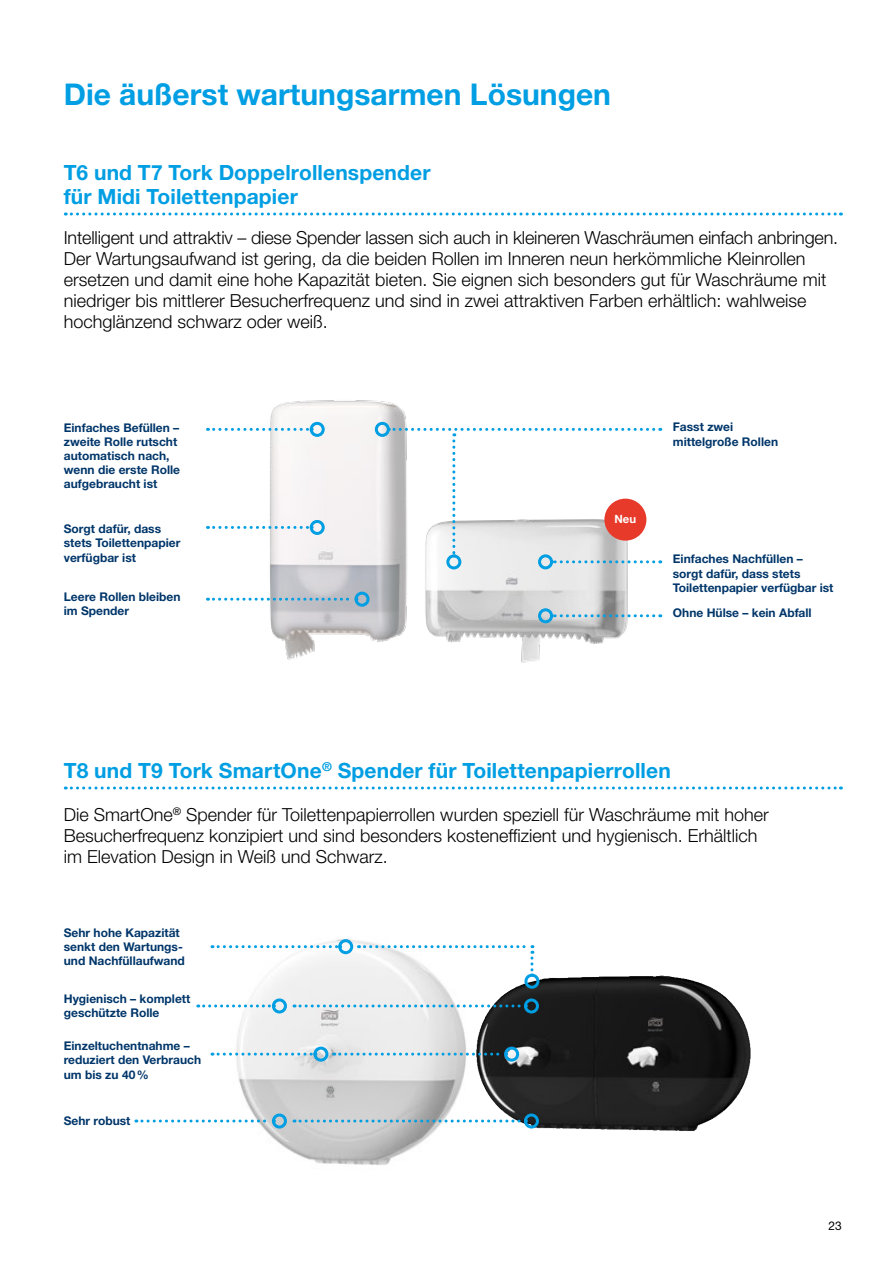
<style>
.page{position:relative;width:893px;height:1263px;background:#fff}
.page>*{position:absolute;margin:0;border:0;box-sizing:border-box;transform-origin:0 0}
.t1{font:700 30px "Helvetica Neue LT Std";color:#009ee3}
.t2{font:700 21px/24px "Helvetica Neue LT Std";letter-spacing:.005em;color:#009ee3}
.t3{font:300 18px/21px "Helvetica Neue LT Std";color:#000}
.t4{font:700 12px/14.2px "Helvetica Neue LT Std";color:#00366a}
.t5{font:12px "Helvetica Neue LT Std";color:#000}
.t6{font:700 11.4px "Helvetica Neue LT Std";color:#fff}
</style>
<div class="page">
<img style="left:425px;top:427px;width:238px;height:236px">
<img style="left:216px;top:939px;width:260px;height:226px">
<img style="left:476px;top:975px;width:184px;height:155px">
<img style="left:261px;top:400px;width:158px;height:260px">
<svg style="left:214px;top:428px;width:96px;height:3px"></svg>
<div style="left:310px;top:422px;width:15px;height:15px;border:3px solid #009ee3;border-radius:50%"></div>
<svg style="left:214px;top:526px;width:96px;height:3px"></svg>
<div style="left:310px;top:520px;width:15px;height:15px;border:3px solid #009ee3;border-radius:50%"></div>
<svg style="left:207px;top:598px;width:147px;height:3px"></svg>
<div style="left:354px;top:592px;width:15px;height:15px;border:3px solid #009ee3;border-radius:50%"></div>
<svg style="left:553px;top:614px;width:101px;height:3px"></svg>
<div style="left:538px;top:608px;width:15px;height:15px;border:3px solid #009ee3;border-radius:50%"></div>
<div style="left:538px;top:554px;width:15px;height:15px;border:3px solid #009ee3;border-radius:50%"></div>
<div style="left:375px;top:422px;width:15px;height:15px;border:3px solid #009ee3;border-radius:50%"></div>
<svg style="left:388px;top:428px;width:266px;height:135px"></svg>
<div style="left:446px;top:554px;width:15px;height:15px;border:3px solid #009ee3;border-radius:50%"></div>
<svg style="left:212px;top:945px;width:126px;height:3px"></svg>
<div style="left:338px;top:939px;width:15px;height:15px;border:3px solid #009ee3;border-radius:50%"></div>
<svg style="left:212px;top:1052px;width:101px;height:3px"></svg>
<div style="left:313px;top:1046px;width:15px;height:15px;border:3px solid #009ee3;border-radius:50%"></div>
<svg style="left:334px;top:1052px;width:170px;height:3px"></svg>
<div style="left:504px;top:1046px;width:15px;height:15px;border:3px solid #009ee3;border-radius:50%"></div>
<svg style="left:136px;top:1119px;width:136px;height:3px"></svg>
<div style="left:272px;top:1113px;width:15px;height:15px;border:3px solid #009ee3;border-radius:50%"></div>
<svg style="left:294px;top:1119px;width:230px;height:3px"></svg>
<div style="left:524px;top:1113px;width:15px;height:15px;border:3px solid #009ee3;border-radius:50%"></div>
<svg style="left:358px;top:945px;width:175px;height:32px"></svg>
<div style="left:524px;top:974px;width:15px;height:15px;border:3px solid #009ee3;border-radius:50%"></div>
<svg style="left:198px;top:1004px;width:74px;height:3px"></svg>
<div style="left:272px;top:998px;width:15px;height:15px;border:3px solid #009ee3;border-radius:50%"></div>
<svg style="left:294px;top:1004px;width:230px;height:3px"></svg>
<div style="left:524px;top:998px;width:15px;height:15px;border:3px solid #009ee3;border-radius:50%"></div>
<svg style="left:65px;top:212px;width:776px;height:3px"></svg>
<svg style="left:65px;top:786px;width:776px;height:3px"></svg>
<div style="left:604px;top:499px;width:42px;height:42px;background:#e73a2a;border-radius:50%"></div>
<h1 class="t1" style="left:64px;top:76px;width:549px">Die äußerst wartungsarmen Lösungen</h1>
<p class="t2" style="left:64px;top:160px;width:368px">T6 und T7 Tork Doppelrollenspender für Midi Toilettenpapier</p>
<p class="t3" style="left:64px;top:227px;width:776px">Intelligent und attraktiv – diese Spender lassen sich auch in kleineren Waschräumen einfach anbringen.<br>Der Wartungsaufwand ist gering, da die beiden Rollen im Inneren neun herkömmliche Kleinrollen ersetzen und damit eine hohe Kapazität bieten. Sie eignen sich besonders gut für Waschräume mit niedriger bis mittlerer Besucherfrequenz und sind in zwei attraktiven Farben erhältlich: wahlweise hochglänzend schwarz oder weiß.</p>
<p class="t4" style="left:64px;top:420px;width:118px">Einfaches Befüllen – zweite Rolle rutscht automatisch nach, wenn die erste Rolle aufgebraucht ist</p>
<p class="t4" style="left:64px;top:521px;width:118px">Sorgt dafür, dass stets Toilettenpapier verfügbar ist</p>
<p class="t4" style="left:64px;top:589px;width:118px">Leere Rollen bleiben im Spender</p>
<p class="t6" style="left:614px;top:511px;width:23px">Neu</p>
<p class="t4" style="left:673px;top:420px;width:107px">Fasst zwei mittelgroße Rollen</p>
<p class="t4" style="left:673px;top:552px;width:162px">Einfaches Nachfüllen – sorgt dafür, dass stets<br>Toilettenpapier verfügbar ist</p>
<p class="t4" style="left:673px;top:605px;width:140px">Ohne Hülse – kein Abfall</p>
<p class="t2" style="left:64px;top:758px;width:608px">T8 und T9 Tork SmartOne<sup>®</sup> Spender für Toilettenpapierrollen</p>
<p class="t3" style="left:64px;top:804px;width:706px">Die SmartOne<sup>®</sup> Spender für Toilettenpapierrollen wurden speziell für Waschräume mit hoher<br>Besucherfrequenz konzipiert und sind besonders kosteneffizient und hygienisch. Erhältlich im Elevation Design in Weiß und Schwarz.</p>
<p class="t4" style="left:64px;top:925px;width:123px">Sehr hohe Kapazität senkt den Wartungs&shy;und Nachfüllaufwand</p>
<p class="t4" style="left:64px;top:991px;width:128px">Hygienisch – komplett geschützte Rolle</p>
<p class="t4" style="left:64px;top:1038px;width:139px">Einzeltuchentnahme – reduziert den Verbrauch um bis zu 40%</p>
<p class="t4" style="left:64px;top:1113px;width:68px">Sehr robust</p>
<p class="t5" style="left:829px;top:1219px;width:15px">23</p>
</div>
